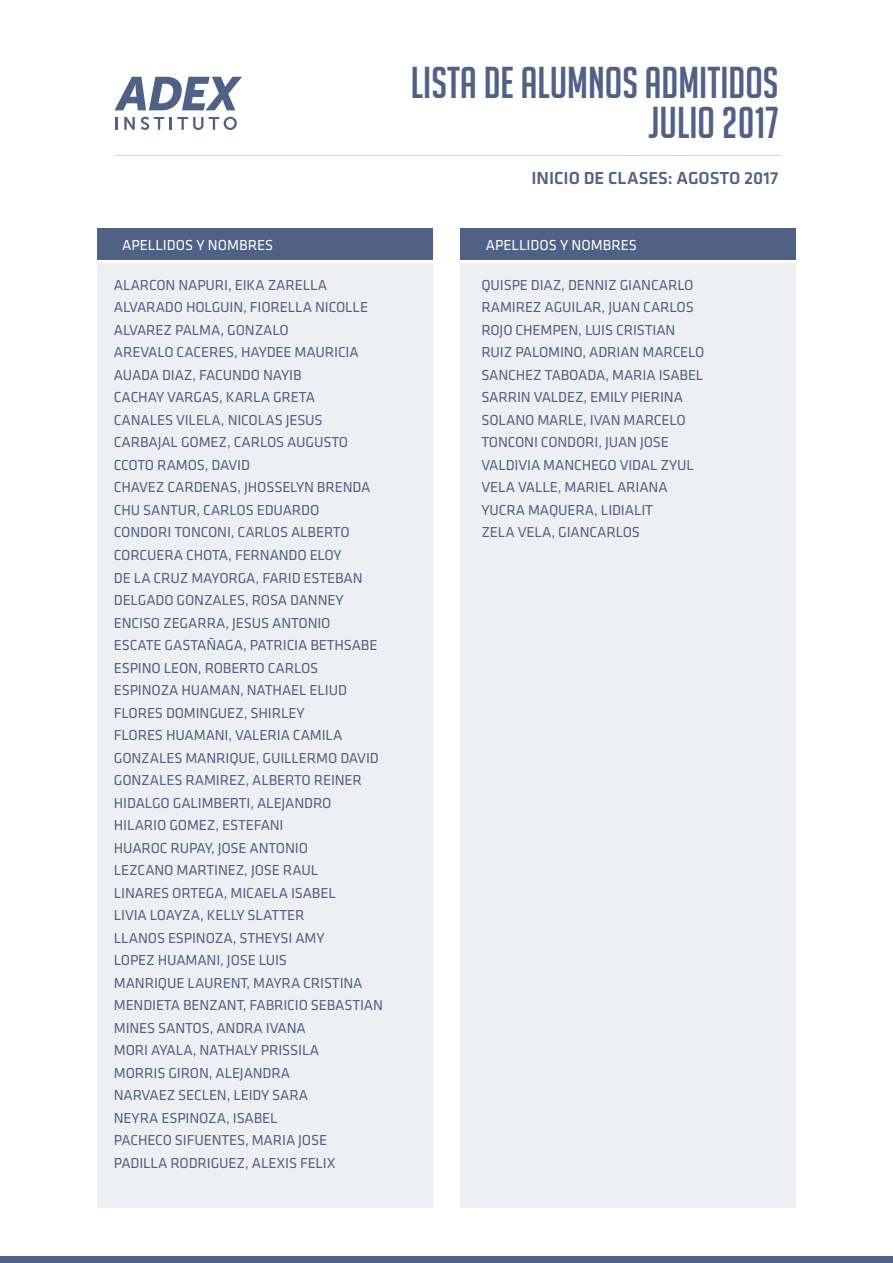
<style>
.page{position:relative;width:893px;height:1263px;background:#fff}
.page>*{position:absolute;margin:0;border:0;box-sizing:border-box;transform-origin:0 0}
.t1{font:43.5px/40.5px "Big Noodle Titling";color:#4f6286;text-align:right}
.t2{font:500 18px "Klavika";color:#4f6286}
.t3{font:15px/22.5px "Klavika";letter-spacing:-.01em;color:#4f6286}
.t4{font:15px "Klavika";color:#fff}
</style>
<div class="page">
<div style="left:0;top:1257px;width:893px;height:6px;background:#4f6286"></div>
<div style="left:97px;top:263px;width:335px;height:945px;background:#edeff3"></div>
<div style="left:97px;top:229px;width:335px;height:31px;background:#4f6286"></div>
<svg style="left:114px;top:77px;width:128px;height:33px"></svg>
<svg style="left:115px;top:117px;width:2px;height:13px"></svg>
<svg style="left:124px;top:117px;width:11px;height:13px"></svg>
<svg style="left:141px;top:117px;width:23px;height:13px"></svg>
<svg style="left:170px;top:117px;width:33px;height:13px"></svg>
<svg style="left:209px;top:117px;width:28px;height:13px"></svg>
<div style="left:461px;top:263px;width:335px;height:945px;background:#edeff3"></div>
<div style="left:461px;top:229px;width:335px;height:31px;background:#4f6286"></div>
<p class="t4" style="left:122px;top:235px;width:153px">APELLIDOS Y NOMBRES</p>
<p class="t3" style="left:114px;top:273px;width:271px">ALARCON NAPURI, EIKA ZARELLA<br>ALVARADO HOLGUIN, FIORELLA NICOLLE<br>ALVAREZ PALMA, GONZALO<br>AREVALO CACERES, HAYDEE MAURICIA<br>AUADA DIAZ, FACUNDO NAYIB<br>CACHAY VARGAS, KARLA GRETA<br>CANALES VILELA, NICOLAS JESUS<br>CARBAJAL GOMEZ, CARLOS AUGUSTO<br>CCOTO RAMOS, DAVID<br>CHAVEZ CARDENAS, JHOSSELYN BRENDA<br>CHU SANTUR, CARLOS EDUARDO<br>CONDORI TONCONI, CARLOS ALBERTO<br>CORCUERA CHOTA, FERNANDO ELOY<br>DE LA CRUZ MAYORGA, FARID ESTEBAN<br>DELGADO GONZALES, ROSA DANNEY<br>ENCISO ZEGARRA, JESUS ANTONIO<br>ESCATE GASTAÑAGA, PATRICIA BETHSABE<br>ESPINO LEON, ROBERTO CARLOS<br>ESPINOZA HUAMAN, NATHAEL ELIUD<br>FLORES DOMINGUEZ, SHIRLEY<br>FLORES HUAMANI, VALERIA CAMILA<br>GONZALES MANRIQUE, GUILLERMO DAVID<br>GONZALES RAMIREZ, ALBERTO REINER<br>HIDALGO GALIMBERTI, ALEJANDRO<br>HILARIO GOMEZ, ESTEFANI<br>HUAROC RUPAY, JOSE ANTONIO<br>LEZCANO MARTINEZ, JOSE RAUL<br>LINARES ORTEGA, MICAELA ISABEL<br>LIVIA LOAYZA, KELLY SLATTER<br>LLANOS ESPINOZA, STHEYSI AMY<br>LOPEZ HUAMANI, JOSE LUIS<br>MANRIQUE LAURENT, MAYRA CRISTINA<br>MENDIETA BENZANT, FABRICIO SEBASTIAN<br>MINES SANTOS, ANDRA IVANA<br>MORI AYALA, NATHALY PRISSILA<br>MORRIS GIRON, ALEJANDRA<br>NARVAEZ SECLEN, LEIDY SARA<br>NEYRA ESPINOZA, ISABEL<br>PACHECO SIFUENTES, MARIA JOSE<br>PADILLA RODRIGUEZ, ALEXIS FELIX</p>
<h1 class="t1" style="left:411px;top:62px;width:369px">LISTA DE ALUMNOS ADMITIDOS<br>JULIO 2017</h1>
<p class="t2" style="left:531px;top:166px;width:249px">INICIO DE CLASES: AGOSTO 2017</p>
<p class="t4" style="left:486px;top:235px;width:153px">APELLIDOS Y NOMBRES</p>
<p class="t3" style="left:481px;top:273px;width:225px">QUISPE DIAZ, DENNIZ GIANCARLO<br>RAMIREZ AGUILAR, JUAN CARLOS<br>ROJO CHEMPEN, LUIS CRISTIAN<br>RUIZ PALOMINO, ADRIAN MARCELO<br>SANCHEZ TABOADA, MARIA ISABEL<br>SARRIN VALDEZ, EMILY PIERINA<br>SOLANO MARLE, IVAN MARCELO<br>TONCONI CONDORI, JUAN JOSE<br>VALDIVIA MANCHEGO VIDAL ZYUL<br>VELA VALLE, MARIEL ARIANA<br>YUCRA MAQUERA, LIDIALIT<br>ZELA VELA, GIANCARLOS</p>
</div>
